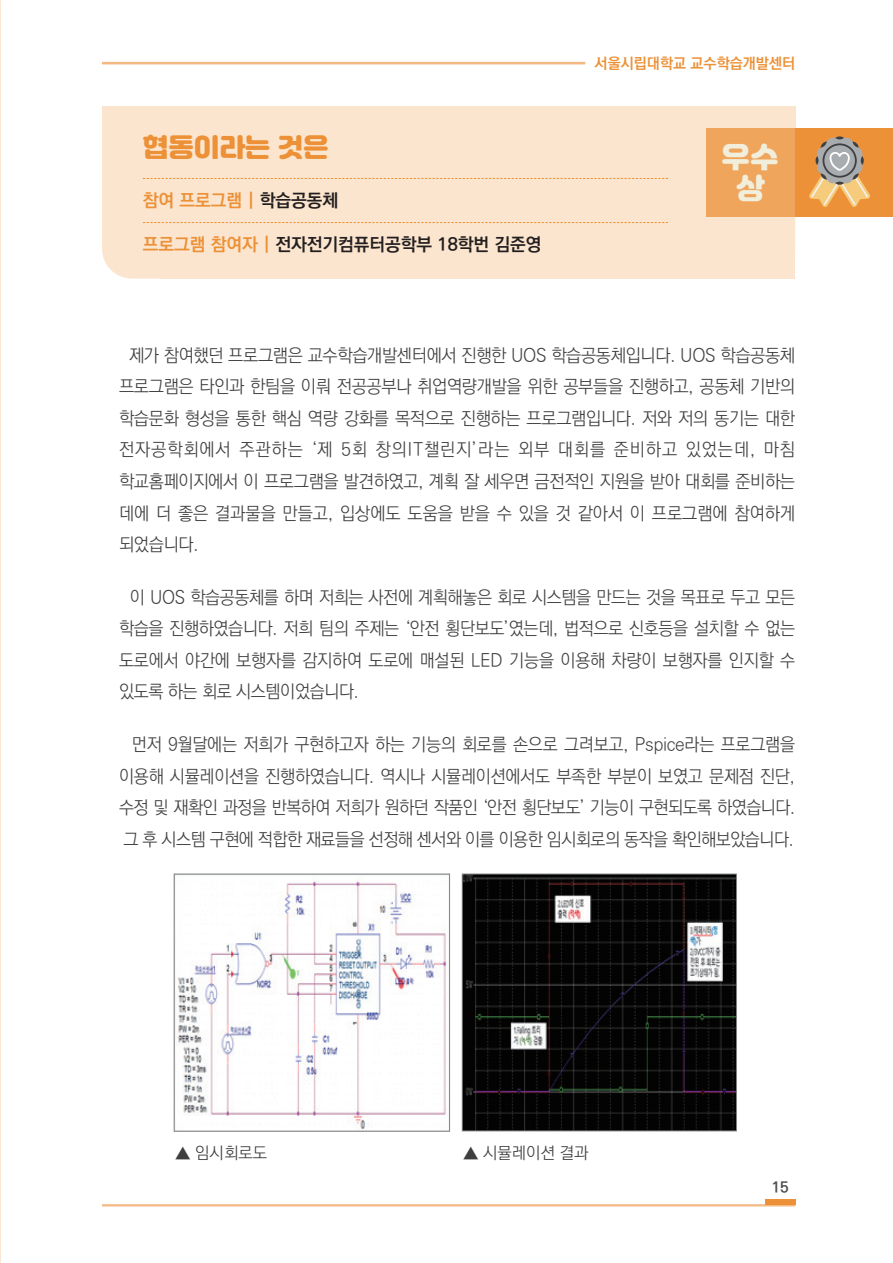
<style>
.page{position:relative;width:893px;height:1263px;background:#fff}
.page>*{position:absolute;margin:0;border:0;box-sizing:border-box;transform-origin:0 0}
.t1{font:28.5px/31.2px "Jalnan";color:#f1eedb;text-align:center}
.t2{font:25.5px "Jalnan";color:#ec9137}
.t3{font:300 18px/31.5px "Ko Pub World Dotum";letter-spacing:-.02em;color:#3e3e3f;text-align:justify;scale:.96 1}
.t4{font:300 18px/31.5px "Ko Pub World Dotum";letter-spacing:-.02em;color:#3e3e3f;text-align:justify}
.t5{font:700 18px "Ko Pub World Dotum";color:#231f20}
.t6{font:700 18px "Ko Pub World Dotum";color:#ec9137}
.t7{font:300 16.5px "Ko Pub World Dotum";color:#3e3e3f}
.t8{font:700 15px "Ko Pub World Dotum";color:#ec9137}
.t9{font:700 15px "Ko Pub World Dotum";color:#4b4c4d}
.s1{color:#231f20}
.s2{color:#ec9137}
</style>
<div class="page">
<hr style="left:102px;top:62px;width:483px;height:2px;background:#f4b980">
<hr style="left:102px;top:1204px;width:693px;height:2px;background:#f4b980">
<div style="left:765px;top:1199px;width:30px;height:5px;background:#ec9137"></div>
<div style="left:102px;top:106px;width:693px;height:173px;background:#fbe5ce;border-radius:30px"></div>
<svg style="left:143px;top:178px;width:525px;height:1px"></svg>
<svg style="left:143px;top:222px;width:525px;height:1px"></svg>
<div style="left:795px;top:128px;width:98px;height:89px;background:#ec9137"></div>
<div style="left:706px;top:128px;width:89px;height:89px;background:#f0a55c"></div>
<img style="left:177px;top:879px;width:270px;height:250px">
<div style="left:174px;top:874px;width:276px;height:257px;border:1px solid #808285"></div>
<img style="left:464px;top:876px;width:271px;height:253px">
<div style="left:462px;top:874px;width:275px;height:257px;border:1px solid #808285"></div>
<svg style="left:809px;top:136px;width:61px;height:71px"></svg>
<h2 class="t2" style="left:143px;top:130px;width:187px">협동이라는 것은</h2>
<p class="t6" style="left:143px;top:188px;width:197px">참여 프로그램 | <span class="s1">학습공동체</span></p>
<p class="t5" style="left:143px;top:231px;width:400px"><span class="s2">프로그램 참여자 |</span> 전자전기컴퓨터공학부 18학번 김준영</p>
<p class="t8" style="left:595px;top:53px;width:202px">서울시립대학교 교수학습개발센터</p>
<h1 class="t1" style="left:722px;top:143px;width:58px">우수 상</h1>
<p class="t4" style="left:119px;top:340px;width:678px;text-indent:10px">제가 참여했던 프로그램은 교수학습개발센터에서 진행한 UOS 학습공동체입니다. UOS 학습공동체 프로그램은 타인과 한팀을 이뤄 전공공부나 취업역량개발을 위한 공부들을 진행하고, 공동체 기반의 학습문화 형성을 통한 핵심 역량 강화를 목적으로 진행하는 프로그램입니다. 저와 저의 동기는 대한 전자공학회에서 주관하는 ‘제 5회 창의IT챌린지’라는 외부 대회를 준비하고 있었는데, 마침 학교홈페이지에서 이 프로그램을 발견하였고, 계획 잘 세우면 금전적인 지원을 받아 대회를 준비하는 데에 더 좋은 결과물을 만들고, 입상에도 도움을 받을 수 있을 것 같아서 이 프로그램에 참여하게 되었습니다.</p>
<p class="t3" style="left:119px;top:582px;width:706px;text-indent:11px">이 UOS 학습공동체를 하며 저희는 사전에 계획해놓은 회로 시스템을 만드는 것을 목표로 두고 모든 학습을 진행하였습니다. 저희 팀의 주제는 ‘안전 횡단보도’였는데, 법적으로 신호등을 설치할 수 없는 도로에서 야간에 보행자를 감지하여 도로에 매설된 LED 기능을 이용해 차량이 보행자를 인지할 수 있도록 하는 회로 시스템이었습니다.</p>
<p class="t3" style="left:119px;top:729px;width:706px;text-indent:13px">먼저 9월달에는 저희가 구현하고자 하는 기능의 회로를 손으로 그려보고, Pspice라는 프로그램을 이용해 시뮬레이션을 진행하였습니다. 역시나 시뮬레이션에서도 부족한 부분이 보였고 문제점 진단, 수정 및 재확인 과정을 반복하여 저희가 원하던 작품인 ‘안전 횡단보도’ 기능이 구현되도록 하였습니다. 그 후 시스템 구현에 적합한 재료들을 선정해 센서와 이를 이용한 임시회로의 동작을 확인해보았습니다.</p>
<p class="t7" style="left:176px;top:1141px;width:93px">▲ 임시회로도</p>
<p class="t7" style="left:463px;top:1141px;width:127px">▲ 시뮬레이션 결과</p>
<p class="t9" style="left:772px;top:1176px;width:18px">15</p>
</div>
